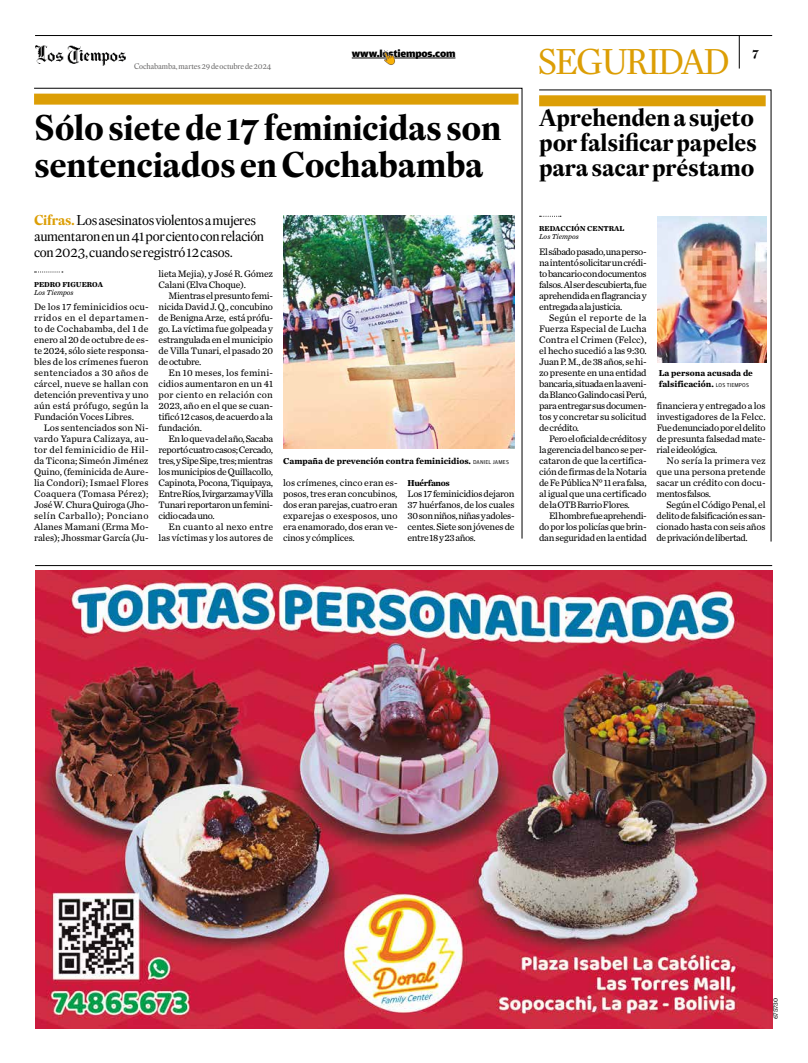
<style>
.page{position:relative;width:808px;height:1063px;background:#fff}
.page>*{position:absolute;margin:0;border:0;box-sizing:border-box;transform-origin:0 0}
.t1{font:700 35px/37px "Eudald Headline";letter-spacing:-.01em;color:#000}
.t2{font:35px "Eudald Headline";letter-spacing:-.05em;color:#dc9e05}
.t3{font:700 24px/25px "Eudald Headline";letter-spacing:-.01em;color:#000;text-align:justify}
.t4{font:14px/16px "Eudald Headline";letter-spacing:-.025em;color:#000}
.t5{font:700 12px "Eudald Headline";color:#000}
.t6{font:900 10px "Amplitude Wide";letter-spacing:-.02em;color:#000}
.t7{font:9.8px/11px "Chronicle Text G2";letter-spacing:-.02em;color:#000;text-align:justify}
.t8{font:9.8px/11px "Chronicle Text G2";color:#000;text-align:right}
.t9{font:700 9px/11px "Chronicle Text G2";color:#000}
.t10{font:700 9px "Chronicle Text G2";letter-spacing:-.04em;color:#000}
.t11{font:8px "Eudald Headline";letter-spacing:-.02em;color:#646363}
.t12{font:700 7.5px "Chronicle Text G2";color:#000}
.t13{font:italic 7.5px "Chronicle Text G2";color:#000}
.t14{font:7px "Chronicle Text G2";letter-spacing:-.03em;color:#000}
.s1{font-weight:700;color:#dc9e05}
.s2{font-family:"Amplitude";font-weight:400;font-size:6px}
</style>
<div class="page">
<svg style="left:34px;top:88px;width:488px;height:451px"></svg>
<div style="left:34px;top:94px;width:484px;height:11px;background:#dc9e05"></div>
<svg style="left:35px;top:271px;width:28px;height:1px"></svg>
<img style="left:283px;top:216px;width:232px;height:233px">
<svg style="left:539px;top:90px;width:232px;height:452px"></svg>
<div style="left:539px;top:95px;width:227px;height:11px;background:#dc9e05"></div>
<svg style="left:540px;top:216px;width:21px;height:1px"></svg>
<img style="left:657px;top:216px;width:109px;height:146px">
<img style="left:35px;top:571px;width:737px;height:457px">
<hr style="left:35px;top:565px;width:737px;height:1px;background:#000">
<hr style="left:352px;top:58px;width:103px;height:1px;background:#000">
<img style="left:381px;top:50px;width:14px;height:15px">
<img style="left:36px;top:45px;width:90px;height:21px">
<hr style="left:35px;top:35px;width:737px;height:1px;background:#000">
<hr style="left:739px;top:36px;width:1px;height:33px;background:#000">
<p class="t11" style="left:134px;top:62px;width:139px">Cochabamba, martes 29 de octubre de 2024</p>
<p class="t6" style="left:352px;top:48px;width:105px">www.lostiempos.com</p>
<h1 class="t2" style="left:537px;top:42px;width:194px">SEGURIDAD</h1>
<p class="t5" style="left:752px;top:44px;width:8px">7</p>
<h1 class="t1" style="left:34px;top:109px;width:469px">Sólo siete de 17 feminicidas son sentenciados en Cochabamba</h1>
<h3 class="t4" style="left:34px;top:213px;width:232px"><span class="s1">Cifras.</span>Los asesinatos violentos a mujeres aumentaron en un 41 por ciento con relación con 2023, cuando se registró 12 casos.</h3>
<p class="t12" style="left:34px;top:278px;width:70px">PEDRO FIGUEROA</p>
<p class="t13" style="left:34px;top:286px;width:41px">Los Tiempos</p>
<p class="t7" style="left:34px;top:301px;width:116px">De los 17 feminicidios ocu&shy;rridos en el departamen&shy;to de Cochabamba, del 1 de enero al 20 de octubre de es&shy;te 2024, sólo siete responsa&shy;bles de los crímenes fueron sentenciados a 30 años de cárcel, nueve se hallan con detención preventiva y uno aún está prófugo, según la Fundación Voces Libres.</p>
<p class="t7" style="left:34px;top:421px;width:116px;text-indent:10px">Los sentenciados son Ni&shy;vardo Yapura Calizaya, au&shy;tor del feminicidio de Hil&shy;da Ticona; Simeón Jiménez Quino, (feminicida de Aure&shy;lia Condori); Ismael Flores Coaquera (Tomasa Pérez); José W. Chura Quiroga (Jho&shy;selín Carballo); Ponciano Alanes Mamani (Erma Mo&shy;rales); Jhossmar García (Ju-</p>
<p class="t7" style="left:159px;top:268px;width:116px">lieta Mejia), y José R. Gómez<br>Calani (Elva Choque).</p>
<p class="t7" style="left:159px;top:289px;width:116px;text-indent:10px">Mientras el presunto femi&shy;nicida David J. Q., concubino de Benigna Arze, está prófu&shy;go. La víctima fue golpeada y estrangulada en el municipio de Villa Tunari, el pasado 20 de octubre.</p>
<p class="t7" style="left:159px;top:366px;width:116px;text-indent:10px">En 10 meses, los femini&shy;cidios aumentaron en un 41 por ciento en relación con 2023, año en el que se cuan&shy;tificó 12 casos, de acuerdo a la fundación.</p>
<p class="t7" style="left:159px;top:432px;width:116px;text-indent:10px">En lo que va del año, Sacaba reportó cuatro casos; Cercado, tres, y Sipe Sipe, tres; mientras los municipios de Quillacollo, Capinota, Pocona, Tiquipaya, Entre Ríos, Ivirgarzama y Villa Tunari reportaron un femini&shy;cidio cada uno.</p>
<p class="t8" style="left:159px;top:520px;width:116px">En cuanto al nexo entre las víctimas y los autores de</p>
<p class="t9" style="left:283px;top:455px;width:227px">Campaña de prevención contra feminicidios. <span class="s2">DANIEL JAMES</span></p>
<p class="t7" style="left:283px;top:476px;width:116px">los crímenes, cinco eran es&shy;posos, tres eran concubinos, dos eran parejas, cuatro eran exparejas o exesposos, uno era enamorado, dos eran ve&shy;cinos y cómplices.</p>
<p class="t10" style="left:408px;top:476px;width:43px">Huérfanos</p>
<p class="t7" style="left:408px;top:488px;width:108px">Los 17 feminicidios dejaron 37 huérfanos, de los cuales 30 son niños, niñas y adoles&shy;centes. Siete son jóvenes de entre 18 y 23 años.</p>
<h2 class="t3" style="left:539px;top:104px;width:219px">Aprehenden a sujeto por falsificar papeles para sacar préstamo</h2>
<p class="t12" style="left:539px;top:222px;width:87px">REDACCIÓN CENTRAL</p>
<p class="t13" style="left:539px;top:231px;width:41px">Los Tiempos</p>
<p class="t7" style="left:539px;top:246px;width:109px">El sábado pasado, una perso&shy;na intentó solicitar un crédi&shy;to bancario con documentos falsos. Al ser descubierta, fue aprehendida en flagrancia y entregada a la justicia.</p>
<p class="t7" style="left:539px;top:311px;width:109px;text-indent:10px">Según el reporte de la Fuerza Especial de Lucha Contra el Crimen (Felcc), el hecho sucedió a las 9:30.<br>Juan P. M., de 38 años, se hi&shy;zo presente en una entidad bancaria, situada en la aveni&shy;da Blanco Galindo casi Perú, para entregar sus documen&shy;tos y concretar su solicitud de crédito.</p>
<p class="t7" style="left:539px;top:432px;width:109px;text-indent:10px">Pero el oficial de créditos y la gerencia del banco se per&shy;cataron de que la certifica&shy;ción de firmas de la Notaria de Fe Pública N° 11 era falsa, al igual que una certificado de la OTB Barrio Flores.</p>
<p class="t7" style="left:539px;top:509px;width:109px;text-indent:10px">El hombre fue aprehendi&shy;do por los policías que brin&shy;dan seguridad en la entidad</p>
<p class="t9" style="left:659px;top:367px;width:96px">La persona acusada de falsificación. <span class="s2">LOS TIEMPOS</span></p>
<p class="t7" style="left:657px;top:399px;width:111px">financiera y entregado a los investigadores de la Felcc.<br>Fue denunciado por el delito de presunta falsedad mate&shy;rial e ideológica.</p>
<p class="t7" style="left:657px;top:454px;width:111px;text-indent:10px">No sería la primera vez que una persona pretende sacar un crédito con docu&shy;mentos falsos.</p>
<p class="t7" style="left:657px;top:498px;width:111px;text-indent:10px">Según el Código Penal, el delito de falsificación es san&shy;cionado hasta con seis años de privación de libertad.</p>
<p class="t14" style="left:770px;top:1019px;width:23px;rotate:-90deg">675730</p>
</div>
